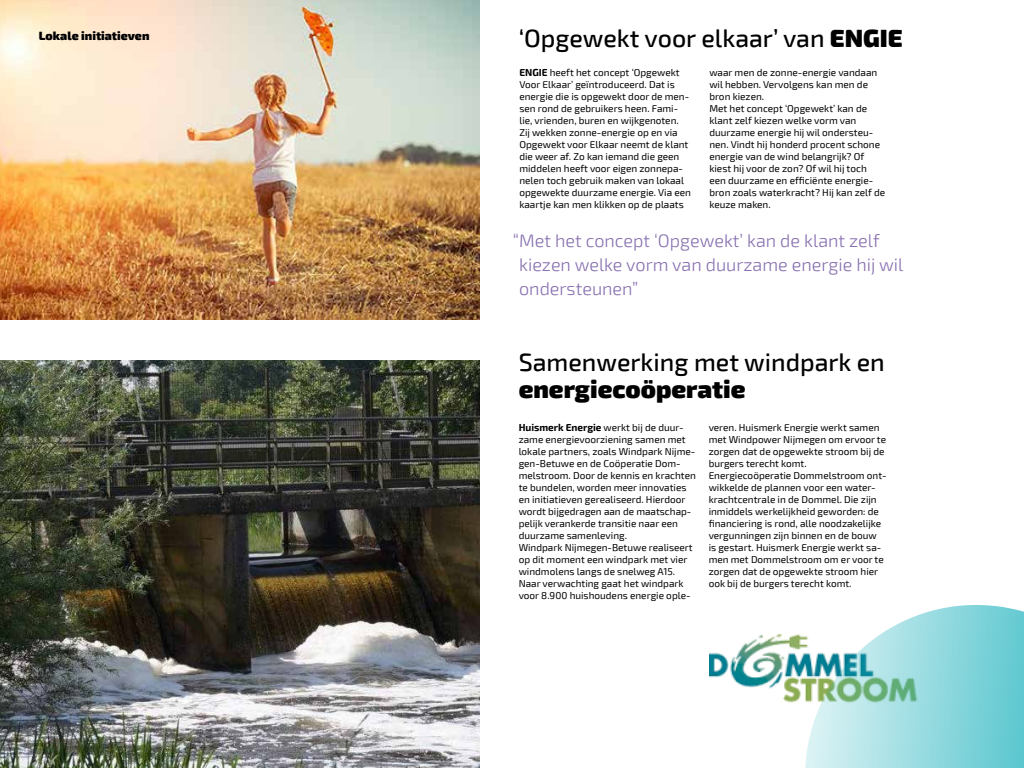
<style>
.page{position:relative;width:1024px;height:768px;background:#fff}
.page>*{position:absolute;margin:0;border:0;box-sizing:border-box;transform-origin:0 0}
.t1{font:500 25px "Exo 2";color:#000}
.t2{font:900 25px "Exo 2";color:#000}
.t3{font:300 18px/24px "Exo 2";color:#866eaf}
.t4{font:900 12px "Exo 2";color:#000}
.t5{font:10px/12px "Exo 2";color:#000}
.s1{font-weight:900}
.s2{font-weight:700}
</style>
<div class="page">
<img style="left:0;top:360px;width:480px;height:408px">
<img style="left:0;top:0;width:480px;height:320px">
<img style="left:709px;top:634px;width:84px;height:69px">
<svg style="left:793px;top:605px;width:231px;height:163px"></svg>
<p class="t4" style="left:39px;top:28px;width:112px">Lokale initiatieven</p>
<h1 class="t1" style="left:519px;top:24px;width:386px">‘Opgewekt voor elkaar’ van <span class="s1">ENGIE</span></h1>
<p class="t5" style="left:519px;top:67px;width:173px"><span class="s2">ENGIE</span> heeft het concept ‘Opgewekt Voor Elkaar’ geïntroduceerd. Dat is energie die is opgewekt door de men&shy;sen rond de gebruikers heen. Fami&shy;lie, vrienden, buren en wijkgenoten.<br>Zij wekken zonne-energie op en via Opgewekt voor Elkaar neemt de klant die weer af. Zo kan iemand die geen middelen heeft voor eigen zonnepa&shy;nelen toch gebruik maken van lokaal opgewekte duurzame energie. Via een kaartje kan men klikken op de plaats</p>
<p class="t5" style="left:709px;top:67px;width:177px">waar men de zonne-energie vandaan wil hebben. Vervolgens kan men de bron kiezen.<br>Met het concept ‘Opgewekt’ kan de klant zelf kiezen welke vorm van duurzame energie hij wil ondersteu&shy;nen. Vindt hij honderd procent schone energie van de wind belangrijk? Of kiest hij voor de zon? Of wil hij toch een duurzame en efficiënte energie&shy;bron zoals waterkracht? Hij kan zelf de keuze maken.</p>
<h2 class="t3" style="left:519px;top:229px;width:386px;text-indent:-6px">“Met het concept ‘Opgewekt’ kan de klant zelf kiezen welke vorm van duurzame energie hij wil ondersteunen”</h2>
<h1 class="t1" style="left:519px;top:348px;width:368px">Samenwerking met windpark en</h1>
<h1 class="t2" style="left:519px;top:374px;width:228px">energiecoöperatie</h1>
<p class="t5" style="left:519px;top:422px;width:179px"><span class="s2">Huismerk Energie</span> werkt bij de duur&shy;zame energievoorziening samen met lokale partners, zoals Windpark Nijme&shy;gen-Betuwe en de Coöperatie Dom&shy;melstroom. Door de kennis en krachten te bundelen, worden meer innovaties en initiatieven gerealiseerd. Hierdoor wordt bijgedragen aan de maatschap&shy;pelijk verankerde transitie naar een duurzame samenleving.<br>Windpark Nijmegen-Betuwe realiseert op dit moment een windpark met vier windmolens langs de snelweg A15.<br>Naar verwachting gaat het windpark voor 8.900 huishoudens energie ople-</p>
<p class="t5" style="left:709px;top:422px;width:179px">veren. Huismerk Energie werkt samen met Windpower Nijmegen om ervoor te zorgen dat de opgewekte stroom bij de burgers terecht komt.<br>Energiecoöperatie Dommelstroom ont&shy;wikkelde de plannen voor een water&shy;krachtcentrale in de Dommel. Die zijn inmiddels werkelijkheid geworden: de financiering is rond, alle noodzakelijke vergunningen zijn binnen en de bouw is gestart. Huismerk Energie werkt sa&shy;men met Dommelstroom om er voor te zorgen dat de opgewekte stroom hier ook bij de burgers terecht komt.</p>
</div>
